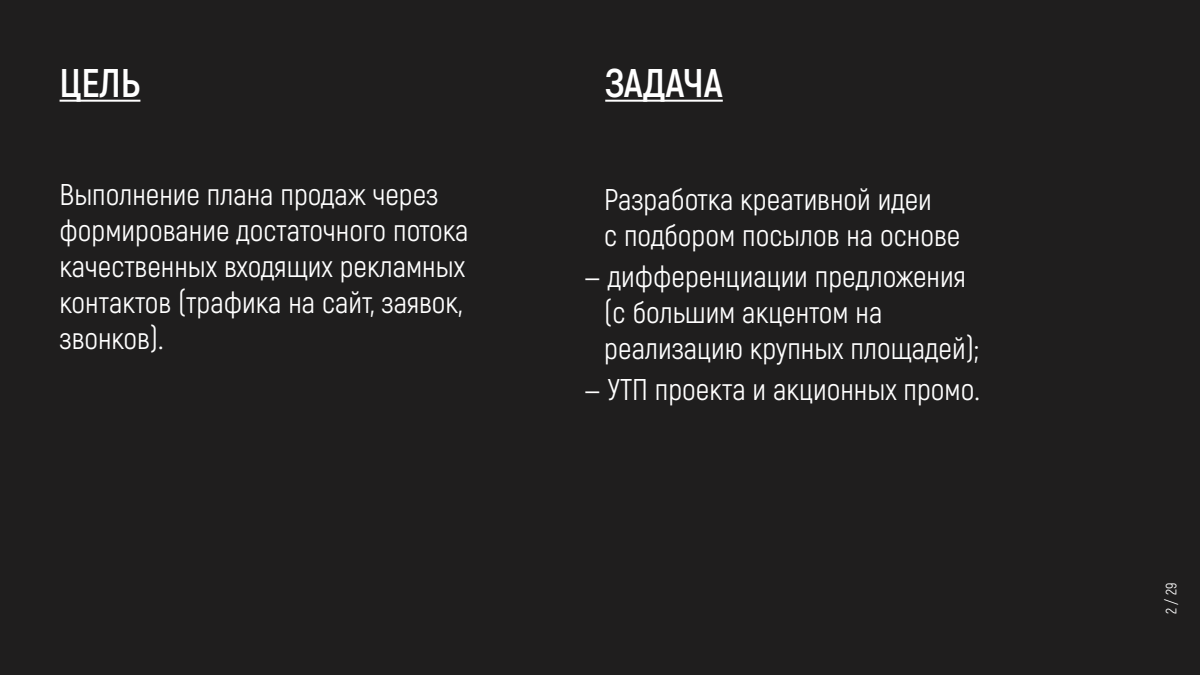
<style>
.page{position:relative;width:1200px;height:675px;background:#1f1e1e}
.page>*{position:absolute;margin:0;border:0;box-sizing:border-box;transform-origin:0 0}
.t1{font:700 40px "Akrobat";color:#fff}
.t2{font:30px/36px "Akrobat";color:#fff}
.t3{font:15px "Akrobat";color:#fff}
</style>
<div class="page">
<hr style="left:60px;top:100px;width:80px;height:2px;background:#fff">
<hr style="left:605px;top:100px;width:118px;height:2px;background:#fff">
<h1 class="t1" style="left:60px;top:58px;width:82px">ЦЕЛЬ</h1>
<h1 class="t1" style="left:605px;top:58px;width:119px">ЗАДАЧА</h1>
<p class="t2" style="left:60px;top:176px;width:410px">Выполнение плана продаж через формирование достаточного потока качественных входящих рекламных контактов (трафика на сайт, заявок, звонков).</p>
<p class="t2" style="left:604px;top:181px;width:357px">Разработка креативной идеи<br>с подбором посылов на основе</p>
<p class="t2" style="left:604px;top:258px;width:376px;text-indent:-20px">— дифференциации предложения (с большим акцентом на реализацию крупных площадей);</p>
<p class="t2" style="left:584px;top:371px;width:397px">— УТП проекта и акционных промо.</p>
<p class="t3" style="left:1162px;top:614px;width:33px;rotate:-90deg">2 / 29</p>
</div>
